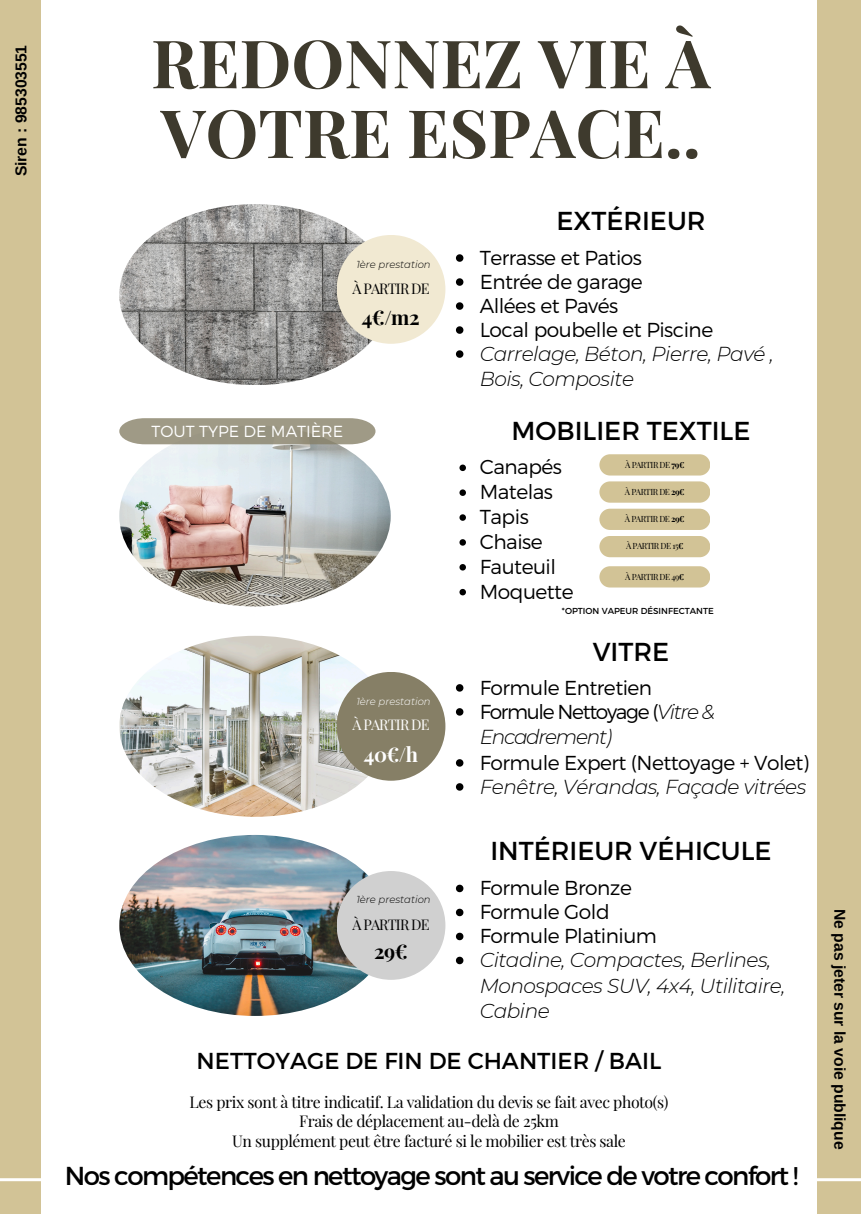
<style>
.page{position:relative;width:861px;height:1214px;background:#fff}
.page>*{position:absolute;margin:0;border:0;box-sizing:border-box;transform-origin:0 0}
.t1{font:700 66.8px/69.6px "Playfair Display";color:#3e3a2d}
.t2{font:26px "Montserrat";letter-spacing:-.06em;color:#000}
.t3{font:26px "Montserrat";color:#000}
.t4{font:23px "Montserrat";color:#000}
.t5{font:300 20.2px "Montserrat";letter-spacing:-.025em;color:#000}
.t6{font:italic 300 20.2px/25.6px "Montserrat";letter-spacing:-.025em;color:#000}
.t7{font:italic 300 20.2px/25.6px "Montserrat";letter-spacing:-.065em;color:#000}
.t8{font:700 20.2px "Playfair Display";color:#000}
.t9{font:700 20.2px "Playfair Display";color:#fff}
.t10{font:300 16px "Montserrat";color:#fff}
.t11{font:15.8px "Playfair Display";letter-spacing:-.025em;color:#000}
.t12{font:700 15.6px "Arimo";color:#000}
.t13{font:14.4px "Playfair Display";letter-spacing:-.055em;color:#000}
.t14{font:14.4px "Playfair Display";letter-spacing:-.055em;color:#fff}
.t15{font:italic 300 10px "Montserrat";color:#000}
.t16{font:italic 300 10px "Montserrat";color:#fff}
.t17{font:8.6px "Montserrat";color:#000}
.t18{font:8.4px "Playfair Display";letter-spacing:-.055em;color:#000}
.s1{font-weight:700}
.s2{font-style:normal}
</style>
<div class="page">
<div style="left:0;top:0;width:41px;height:1213px;background:#d2c396"></div>
<div style="left:817px;top:0;width:44px;height:1213px;background:#d2c396"></div>
<img style="left:119px;top:835px;width:272px;height:180px;border-radius:50%">
<div style="left:337px;top:871px;width:108px;height:108px;background:#d0d0d0;border-radius:50%"></div>
<svg style="left:456px;top:884px;width:7px;height:8px"></svg>
<svg style="left:456px;top:908px;width:7px;height:8px"></svg>
<svg style="left:456px;top:932px;width:7px;height:8px"></svg>
<svg style="left:456px;top:956px;width:7px;height:8px"></svg>
<img style="left:119px;top:204px;width:272px;height:181px;border-radius:50%">
<svg style="left:456px;top:254px;width:7px;height:8px"></svg>
<svg style="left:456px;top:278px;width:7px;height:8px"></svg>
<svg style="left:456px;top:302px;width:7px;height:8px"></svg>
<svg style="left:456px;top:326px;width:7px;height:8px"></svg>
<svg style="left:456px;top:350px;width:7px;height:8px"></svg>
<hr style="left:0;top:1178px;width:51px;height:3px;background:#fff">
<hr style="left:798px;top:1178px;width:63px;height:3px;background:#fff">
<img style="left:119px;top:636px;width:272px;height:180px;border-radius:50%">
<div style="left:337px;top:672px;width:108px;height:108px;background:#867f66;border-radius:50%"></div>
<svg style="left:456px;top:684px;width:7px;height:7px"></svg>
<svg style="left:456px;top:708px;width:7px;height:7px"></svg>
<svg style="left:456px;top:759px;width:7px;height:7px"></svg>
<svg style="left:456px;top:783px;width:7px;height:7px"></svg>
<img style="left:119px;top:425px;width:272px;height:181px;border-radius:50%">
<svg style="left:459px;top:464px;width:7px;height:7px"></svg>
<svg style="left:459px;top:489px;width:7px;height:7px"></svg>
<svg style="left:459px;top:514px;width:7px;height:7px"></svg>
<svg style="left:459px;top:539px;width:7px;height:6px"></svg>
<svg style="left:459px;top:564px;width:7px;height:6px"></svg>
<svg style="left:459px;top:589px;width:7px;height:6px"></svg>
<div style="left:599px;top:454px;width:111px;height:21px;background:#d2c396;border-radius:11px"></div>
<svg style="left:119px;top:418px;width:257px;height:26px;background:#a19d8a"></svg>
<div style="left:599px;top:481px;width:111px;height:21px;background:#d2c396;border-radius:11px"></div>
<div style="left:599px;top:508px;width:111px;height:22px;background:#d2c396;border-radius:11px"></div>
<div style="left:599px;top:536px;width:111px;height:21px;background:#d2c396;border-radius:11px"></div>
<div style="left:599px;top:566px;width:111px;height:21px;background:#d2c396;border-radius:11px"></div>
<div style="left:337px;top:235px;width:108px;height:109px;background:#f1e9d2;border-radius:50%"></div>
<p class="t12" style="left:12px;top:176px;width:133px;rotate:-90deg">Siren : 985303551</p>
<p class="t1" style="left:151px;top:26px;width:561px">REDONNEZ VIE À<br>VOTRE ESPACE..</p>
<p class="t15" style="left:356px;top:259px;width:76px">1ère prestation</p>
<h4 class="t13" style="left:352px;top:278px;width:79px">À PARTIR DE</h4>
<p class="t8" style="left:362px;top:303px;width:59px">4€/m2</p>
<p class="t3" style="left:556px;top:204px;width:151px">EXTÉRIEUR</p>
<p class="t5" style="left:480px;top:244px;width:164px">Terrasse et Patios</p>
<p class="t5" style="left:480px;top:268px;width:164px">Entrée de garage</p>
<h2 class="t5" style="left:480px;top:292px;width:140px">Allées et Pavés</h2>
<p class="t5" style="left:480px;top:316px;width:235px">Local poubelle et Piscine</p>
<p class="t6" style="left:480px;top:341px;width:296px">Carrelage, Béton, Pierre, Pavé ,<br>Bois, Composite</p>
<h5 class="t10" style="left:152px;top:420px;width:193px">TOUT TYPE DE MATIÈRE</h5>
<p class="t3" style="left:511px;top:414px;width:241px">MOBILIER TEXTILE</p>
<h5 class="t5" style="left:480px;top:454px;width:84px">Canapés</h5>
<h2 class="t5" style="left:480px;top:479px;width:75px">Matelas</h2>
<p class="t5" style="left:480px;top:504px;width:51px">Tapis</p>
<p class="t5" style="left:480px;top:528px;width:65px">Chaise</p>
<p class="t5" style="left:480px;top:553px;width:78px">Fauteuil</p>
<p class="t5" style="left:480px;top:578px;width:95px">Moquette</p>
<p class="t18" style="left:625px;top:458px;width:61px">À PARTIR DE <span class="s1">79€</span></p>
<p class="t18" style="left:625px;top:486px;width:61px">À PARTIR DE <span class="s1">29€</span></p>
<p class="t18" style="left:625px;top:513px;width:61px">À PARTIR DE <span class="s1">29€</span></p>
<p class="t18" style="left:626px;top:540px;width:59px">À PARTIR DE 15<span class="s1">€</span></p>
<p class="t18" style="left:625px;top:570px;width:61px">À PARTIR DE 49<span class="s1">€</span></p>
<p class="t16" style="left:356px;top:695px;width:76px">1ère prestation</p>
<p class="t14" style="left:352px;top:715px;width:79px">À PARTIR DE</p>
<p class="t9" style="left:364px;top:739px;width:56px">40€/h</p>
<p class="t15" style="left:356px;top:893px;width:76px">1ère prestation</p>
<p class="t13" style="left:352px;top:914px;width:79px">À PARTIR DE</p>
<p class="t8" style="left:374px;top:937px;width:35px">29€</p>
<h2 class="t17" style="left:562px;top:605px;width:153px">*OPTION VAPEUR DÉSINFECTANTE</h2>
<p class="t2" style="left:593px;top:635px;width:78px">VITRE</p>
<p class="t5" style="left:480px;top:674px;width:174px">Formule Entretien</p>
<p class="t7" style="left:480px;top:698px;width:237px"><span class="s2">Formule Nettoyage (</span>Vitre &amp;<br>Encadrement)</p>
<p class="t5" style="left:480px;top:749px;width:331px">Formule Expert (Nettoyage + Volet)</p>
<p class="t6" style="left:480px;top:773px;width:328px">Fenêtre, Vérandas, Façade vitrées</p>
<h1 class="t3" style="left:490px;top:834px;width:283px">INTÉRIEUR VÉHICULE</h1>
<h2 class="t5" style="left:480px;top:875px;width:154px">Formule Bronze</h2>
<p class="t5" style="left:480px;top:899px;width:131px">Formule Gold</p>
<p class="t5" style="left:480px;top:923px;width:179px">Formule Platinium</p>
<h5 class="t6" style="left:480px;top:947px;width:307px">Citadine, Compactes, Berlines,<br>Monospaces SUV, 4x4, Utilitaire,<br>Cabine</h5>
<p class="t4" style="left:197px;top:1046px;width:466px">NETTOYAGE DE FIN DE CHANTIER / BAIL</p>
<p class="t11" style="left:190px;top:1090px;width:480px">Les prix sont à titre indicatif. La validation du devis se fait avec photo(s)</p>
<p class="t11" style="left:299px;top:1110px;width:261px">Frais de déplacement au-delà de 25km</p>
<p class="t11" style="left:232px;top:1129px;width:395px">Un supplément peut être facturé si le mobilier est très sale</p>
<p class="t2" style="left:65px;top:1158px;width:735px">Nos compétences en nettoyage sont au service de votre confort !</p>
<h3 class="t12" style="left:849px;top:909px;width:242px;rotate:90deg">Ne pas jeter sur la voie publique</h3>
</div>
